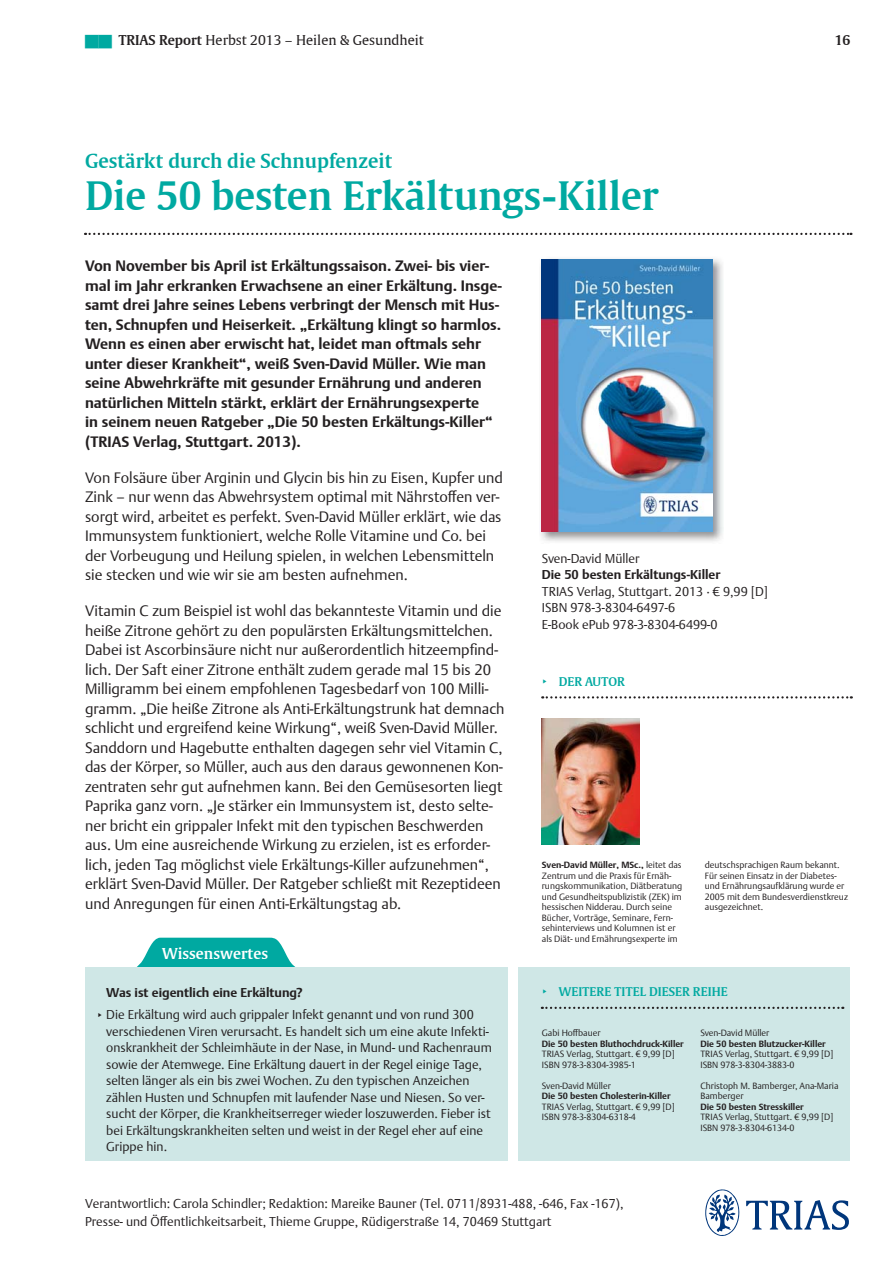
<style>
.page{position:relative;width:893px;height:1263px;background:#fff}
.page>*{position:absolute;margin:0;border:0;box-sizing:border-box;transform-origin:0 0}
.t1{font:600 39px "Thieme Gulliver 2008";color:#00a9a1}
.t2{font:600 19.5px "Thieme Gulliver 2008";color:#00a9a1}
.t3{font:300 15px/19.5px "Thieme Argo 2008";color:#231f20}
.t4{font:700 15px/19.5px "Thieme Argo 2008";color:#231f20}
.t5{font:600 15px "Thieme Gulliver 2008";color:#fff}
.t6{font:13.5px "Thieme Gulliver 2008";color:#231f20}
.t7{font:600 13.5px "Thieme Gulliver 2008";color:#231f20}
.t8{font:300 12.75px/16.5px "Thieme Argo 2008";color:#231f20}
.t9{font:700 12.75px "Thieme Argo 2008";color:#231f20}
.t10{font:600 12px "Thieme Gulliver 2008";color:#00a9a1}
.t11{font:300 9px/10.5px "Thieme Argo 2008";color:#231f20}
.t12{font:700 9px "Thieme Argo 2008";color:#231f20}
.s1{font-weight:600;color:#00a9a1}
.s2{font-weight:600}
.s3{font-weight:700}
</style>
<div class="page">
<svg style="left:137px;top:938px;width:159px;height:29px;background:#21b4ad"></svg>
<div style="left:85px;top:967px;width:423px;height:194px;background:#cfe7e6"></div>
<div style="left:518px;top:967px;width:332px;height:194px;background:#cfe7e6"></div>
<svg style="left:705px;top:1189px;width:144px;height:47px"></svg>
<img style="left:541px;top:259px;width:182px;height:283px">
<img style="left:542px;top:259px;width:170px;height:272px">
<svg style="left:542px;top:696px;width:310px;height:2px"></svg>
<svg style="left:542px;top:1007px;width:301px;height:2px"></svg>
<img style="left:542px;top:719px;width:97px;height:125px">
<svg style="left:85px;top:233px;width:766px;height:2px"></svg>
<p class="t6" style="left:85px;top:34px;width:340px"><span class="s1">██</span> <span class="s2">TRIAS Report</span> Herbst 2013 – Heilen &amp; Gesundheit</p>
<p class="t7" style="left:835px;top:34px;width:17px">16</p>
<h2 class="t2" style="left:85px;top:153px;width:309px">Gestärkt durch die Schnupfenzeit</h2>
<h1 class="t1" style="left:85px;top:180px;width:575px">Die 50 besten Erkältungs-Killer</h1>
<p class="t4" style="left:85px;top:256px;width:418px">Von November bis April ist Erkältungssaison. Zwei- bis vier&shy;mal im Jahr erkranken Erwachsene an einer Erkältung. Insge&shy;samt drei Jahre seines Lebens verbringt der Mensch mit Hus&shy;ten, Schnupfen und Heiserkeit. „Erkältung klingt so harmlos.<br>Wenn es einen aber erwischt hat, leidet man oftmals sehr unter dieser Krankheit“, weiß Sven-David Müller. Wie man seine Abwehrkräfte mit gesunder Ernährung und anderen natürlichen Mitteln stärkt, erklärt der Ernährungsexperte<br>in seinem neuen Ratgeber „Die 50 besten Erkältungs-Killer“ (TRIAS Verlag, Stuttgart. 2013).</p>
<p class="t3" style="left:85px;top:467px;width:420px">Von Folsäure über Arginin und Glycin bis hin zu Eisen, Kupfer und Zink – nur wenn das Abwehrsystem optimal mit Nährstoffen ver&shy;sorgt wird, arbeitet es perfekt. Sven-David Müller erklärt, wie das Immunsystem funktioniert, welche Rolle Vitamine und Co. bei der Vorbeugung und Heilung spielen, in welchen Lebensmitteln sie stecken und wie wir sie am besten aufnehmen.</p>
<p class="t3" style="left:85px;top:601px;width:421px">Vitamin C zum Beispiel ist wohl das bekannteste Vitamin und die heiße Zitrone gehört zu den populärsten Erkältungsmittelchen.<br>Dabei ist Ascorbinsäure nicht nur außerordentlich hitzeempfind&shy;lich. Der Saft einer Zitrone enthält zudem gerade mal 15 bis 20<br>Milligramm bei einem empfohlenen Tagesbedarf von 100 Milli&shy;gramm. „Die heiße Zitrone als Anti-Erkältungstrunk hat demnach schlicht und ergreifend keine Wirkung“, weiß Sven-David Müller.<br>Sanddorn und Hagebutte enthalten dagegen sehr viel Vitamin C, das der Körper, so Müller, auch aus den daraus gewonnenen Kon&shy;zentraten sehr gut aufnehmen kann. Bei den Gemüsesorten liegt Paprika ganz vorn. „Je stärker ein Immunsystem ist, desto selte&shy;ner bricht ein grippaler Infekt mit den typischen Beschwerden aus. Um eine ausreichende Wirkung zu erzielen, ist es erforder&shy;lich, jeden Tag möglichst viele Erkältungs-Killer aufzunehmen“, erklärt Sven-David Müller. Der Ratgeber schließt mit Rezeptideen und Anregungen für einen Anti-Erkältungstag ab.</p>
<p class="t5" style="left:162px;top:947px;width:108px">Wissenswertes</p>
<p class="t8" style="left:542px;top:550px;width:99px">Sven-David Müller</p>
<p class="t9" style="left:542px;top:567px;width:180px">Die 50 besten Erkältungs-Killer</p>
<p class="t8" style="left:542px;top:583px;width:228px">TRIAS Verlag, Stuttgart. 2013 · € 9,99 [D]<br>ISBN 978-3-8304-6497-6<br>E-Book ePub 978-3-8304-6499-0</p>
<p class="t10" style="left:542px;top:676px;width:84px">‣ DER AUTOR</p>
<p class="t11" style="left:542px;top:859px;width:142px"><span class="s3">Sven-David Müller, MSc.,</span> leitet das Zentrum und die Praxis für Ernäh&shy;rungskommunikation, Diätberatung und Gesundheitspublizistik (ZEK) im hessischen Nidderau. Durch seine Bücher, Vorträge, Seminare, Fern&shy;sehinterviews und Kolumnen ist er als Diät- und Ernährungsexperte im</p>
<p class="t11" style="left:705px;top:859px;width:145px">deutschsprachigen Raum bekannt.<br>Für seinen Einsatz in der Diabetes&shy;und Ernährungsaufklärung wurde er<br>2005 mit dem Bundesverdienstkreuz ausgezeichnet.</p>
<p class="t9" style="left:106px;top:984px;width:198px">Was ist eigentlich eine Erkältung?</p>
<p class="t10" style="left:542px;top:986px;width:188px">‣ WEITERE TITEL DIESER REIHE</p>
<p class="t8" style="left:106px;top:1006px;width:387px;text-indent:-9px">‣ Die Erkältung wird auch grippaler Infekt genannt und von rund 300 verschiedenen Viren verursacht. Es handelt sich um eine akute Infekti&shy;onskrankheit der Schleimhäute in der Nase, in Mund- und Rachenraum sowie der Atemwege. Eine Erkältung dauert in der Regel einige Tage, selten länger als ein bis zwei Wochen. Zu den typischen Anzeichen zählen Husten und Schnupfen mit laufender Nase und Niesen. So ver&shy;sucht der Körper, die Krankheitserreger wieder loszuwerden. Fieber ist bei Erkältungskrankheiten selten und weist in der Regel eher auf eine Grippe hin.</p>
<p class="t11" style="left:542px;top:1027px;width:60px">Gabi Hoffbauer</p>
<p class="t12" style="left:542px;top:1038px;width:144px">Die 50 besten Bluthochdruck-Killer</p>
<p class="t11" style="left:542px;top:1048px;width:134px">TRIAS Verlag, Stuttgart. € 9,99 [D]<br>ISBN 978-3-8304-3985-1</p>
<p class="t11" style="left:542px;top:1080px;width:70px">Sven-David Müller</p>
<p class="t12" style="left:542px;top:1090px;width:130px">Die 50 besten Cholesterin-Killer</p>
<p class="t11" style="left:542px;top:1101px;width:134px">TRIAS Verlag, Stuttgart. € 9,99 [D]<br>ISBN 978-3-8304-6318-4</p>
<p class="t11" style="left:700px;top:1027px;width:70px">Sven-David Müller</p>
<p class="t12" style="left:700px;top:1038px;width:127px">Die 50 besten Blutzucker-Killer</p>
<p class="t11" style="left:700px;top:1048px;width:134px">TRIAS Verlag, Stuttgart. € 9,99 [D]<br>ISBN 978-3-8304-3883-0</p>
<p class="t11" style="left:700px;top:1080px;width:140px">Christoph M. Bamberger, Ana-Maria<br>Bamberger</p>
<p class="t12" style="left:700px;top:1101px;width:105px">Die 50 besten Stresskiller</p>
<p class="t11" style="left:700px;top:1111px;width:134px">TRIAS Verlag, Stuttgart. € 9,99 [D]<br>ISBN 978-3-8304-6134-0</p>
<p class="t8" style="left:85px;top:1194px;width:540px;line-height:18px">Verantwortlich: Carola Schindler; Redaktion: Mareike Bauner (Tel. 0711/8931-488, -646, Fax -167),<br>Presse- und Öffentlichkeitsarbeit, Thieme Gruppe, Rüdigerstraße 14, 70469 Stuttgart</p>
</div>
